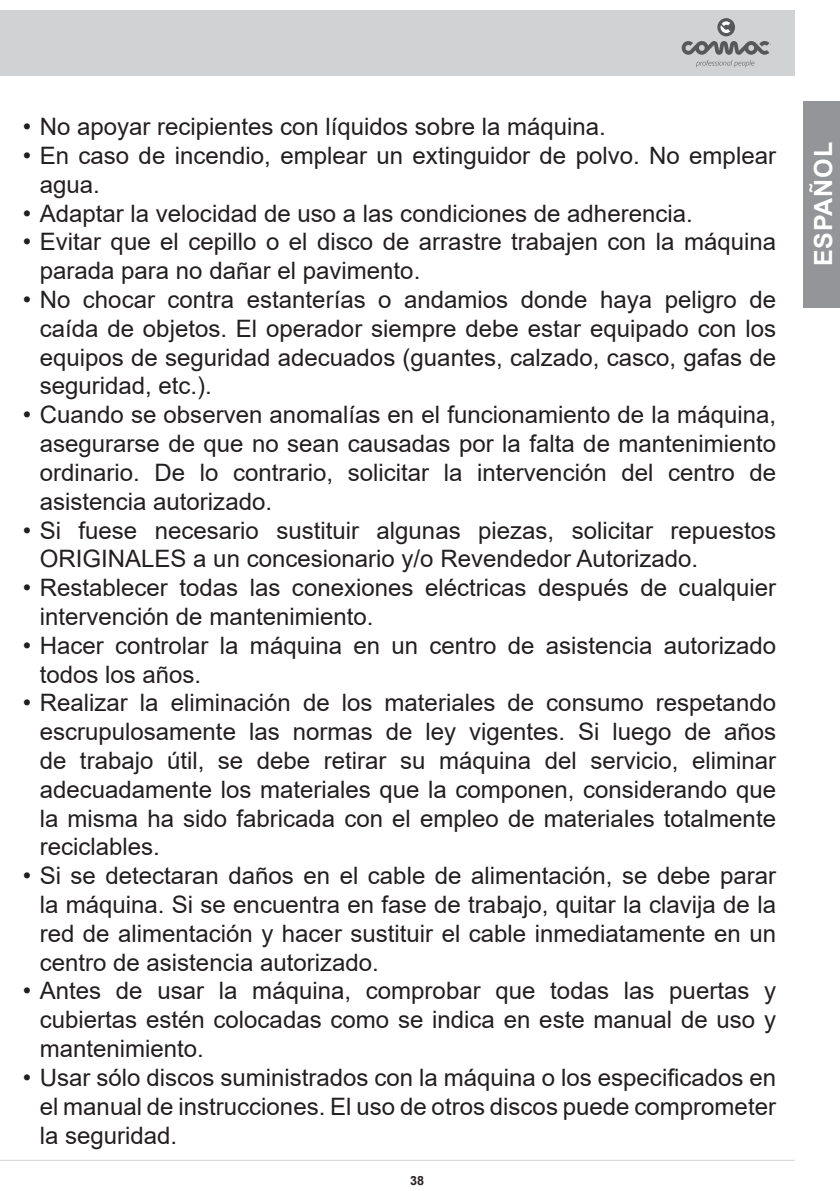
<style>
.page{position:relative;width:840px;height:1191px;background:#fff}
.page>*{position:absolute;margin:0;border:0;box-sizing:border-box;transform-origin:0 0}
.t1{font:700 25px "Arial";letter-spacing:.035em;color:#fff}
.t2{font:24px/28.8px "Arial";color:#231f20;text-align:justify}
.t3{font:700 12.6px "Arial";color:#231f20}
</style>
<div class="page">
<div style="left:0;top:10px;width:794px;height:65px;background:#d1d2d4"></div>
<div style="left:717px;top:18px;width:17px;height:18px;background:#57585a;border-radius:50%"></div>
<svg style="left:720px;top:21px;width:9px;height:12px"></svg>
<svg style="left:681px;top:41px;width:89px;height:26px"></svg>
<hr style="left:0;top:1159px;width:794px;height:1px;background:#d1d2d4">
<div style="left:802px;top:101px;width:37px;height:207px;background:#939598"></div>
<p class="t2" style="left:23px;top:112px;width:584px">• No apoyar recipientes con líquidos sobre la máquina.</p>
<p class="t2" style="left:40px;top:141px;width:737px;text-indent:-17px">• En caso de incendio, emplear un extinguidor de polvo. No emplear agua.</p>
<p class="t2" style="left:23px;top:199px;width:671px">• Adaptar la velocidad de uso a las condiciones de adherencia.</p>
<p class="t2" style="left:40px;top:227px;width:737px;text-indent:-17px">• Evitar que el cepillo o el disco de arrastre trabajen con la máquina parada para no dañar el pavimento.</p>
<p class="t2" style="left:40px;top:285px;width:737px;text-indent:-17px">• No chocar contra estanterías o andamios donde haya peligro de caída de objetos. El operador siempre debe estar equipado con los equipos de seguridad adecuados (guantes, calzado, casco, gafas de seguridad, etc.).</p>
<p class="t2" style="left:40px;top:400px;width:737px;text-indent:-17px">• Cuando se observen anomalías en el funcionamiento de la máquina, asegurarse de que no sean causadas por la falta de mantenimiento ordinario. De lo contrario, solicitar la intervención del centro de asistencia autorizado.</p>
<p class="t2" style="left:40px;top:515px;width:737px;text-indent:-17px">• Si fuese necesario sustituir algunas piezas, solicitar repuestos<br>ORIGINALES a un concesionario y/o Revendedor Autorizado.</p>
<p class="t2" style="left:40px;top:573px;width:737px;text-indent:-17px">• Restablecer todas las conexiones eléctricas después de cualquier intervención de mantenimiento.</p>
<p class="t2" style="left:40px;top:631px;width:737px;text-indent:-17px">• Hacer controlar la máquina en un centro de asistencia autorizado todos los años.</p>
<p class="t2" style="left:40px;top:688px;width:737px;text-indent:-17px">• Realizar la eliminación de los materiales de consumo respetando escrupulosamente las normas de ley vigentes. Si luego de años de trabajo útil, se debe retirar su máquina del servicio, eliminar adecuadamente los materiales que la componen, considerando que la misma ha sido fabricada con el empleo de materiales totalmente reciclables.</p>
<p class="t2" style="left:40px;top:861px;width:737px;text-indent:-17px">• Si se detectaran daños en el cable de alimentación, se debe parar la máquina. Si se encuentra en fase de trabajo, quitar la clavija de la red de alimentación y hacer sustituir el cable inmediatamente en un centro de asistencia autorizado.</p>
<p class="t2" style="left:40px;top:976px;width:737px;text-indent:-17px">• Antes de usar la máquina, comprobar que todas las puertas y cubiertas estén colocadas como se indica en este manual de uso y mantenimiento.</p>
<p class="t2" style="left:40px;top:1063px;width:737px;text-indent:-17px">• Usar sólo discos suministrados con la máquina o los especificados en el manual de instrucciones. El uso de otros discos puede comprometer la seguridad.</p>
<p class="t3" style="left:410px;top:1172px;width:16px">38</p>
<p class="t1" style="left:805px;top:266px;width:126px;rotate:-90deg">ESPAÑOL</p>
</div>
